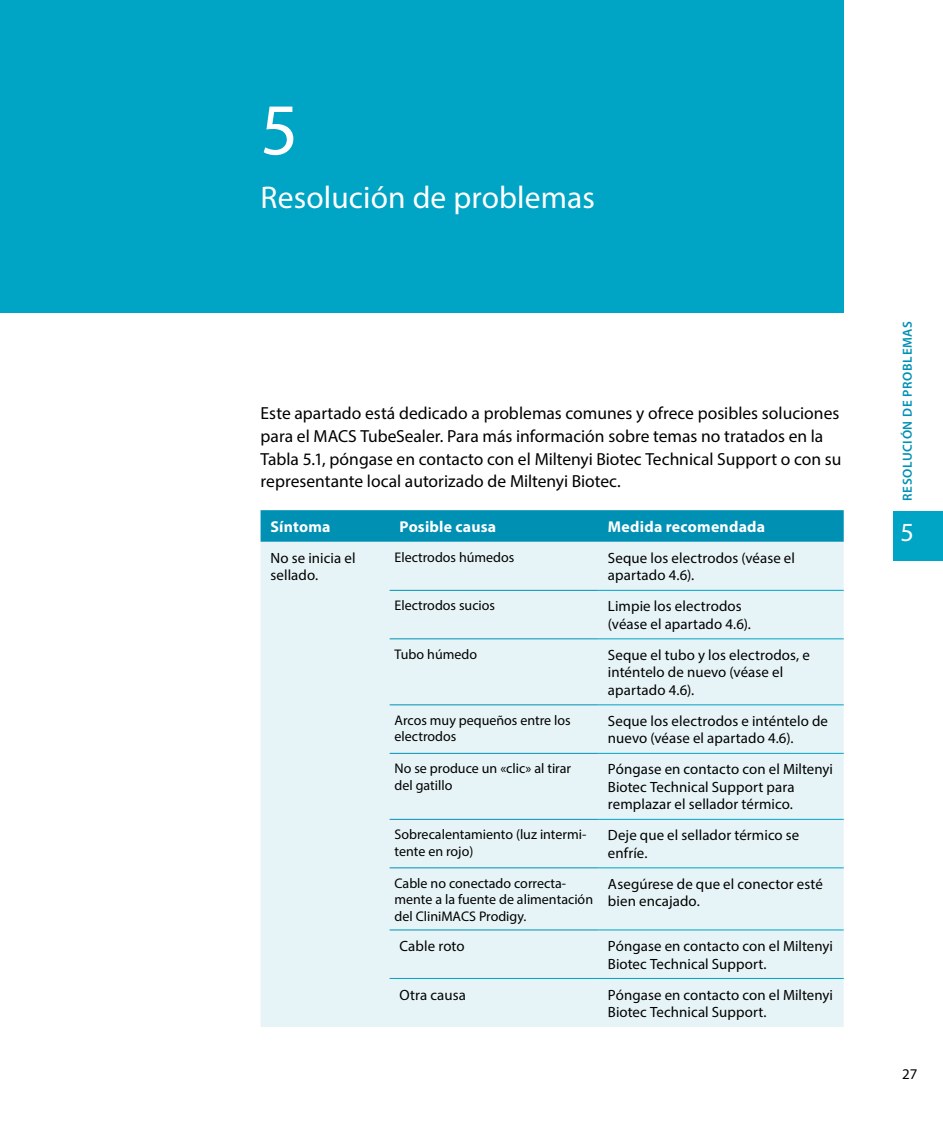
<style>
.page{position:relative;width:943px;height:1141px;background:#fff}
.page>*{position:absolute;margin:0;border:0;box-sizing:border-box;transform-origin:0 0}
.t1{font:73.5px "Myriad Pro";color:#fff}
.t2{font:31.5px "Myriad Pro";letter-spacing:.005em;color:#fff}
.t3{font:26.25px "Myriad Pro";color:#fff}
.t4{font:17.5px/22.8px "Myriad Pro";color:#000}
.t5{font:700 15.75px "Myriad Pro";letter-spacing:.015em;color:#fff}
.t6{font:14.88px/17.5px "Myriad Pro";letter-spacing:.01em;color:#000}
.t7{font:14px/16.6px "Myriad Pro";color:#000}
.t8{font:600 13.12px "Myriad Pro";letter-spacing:.05em;color:#0090b4}
</style>
<div class="page">
<div style="left:893px;top:511px;width:50px;height:50px;background:#00a4c4"></div>
<div style="left:0;top:0;width:843px;height:313px;background:#00a4c4"></div>
<div style="left:260px;top:510px;width:583px;height:32px;background:#0090b4"></div>
<div style="left:260px;top:542px;width:583px;height:485px;background:#e7f4f7"></div>
<hr style="left:598px;top:590px;width:245px;height:1px;background:#00a4c4">
<hr style="left:598px;top:638px;width:245px;height:1px;background:#00a4c4">
<hr style="left:598px;top:704px;width:245px;height:1px;background:#00a4c4">
<hr style="left:598px;top:753px;width:245px;height:1px;background:#00a4c4">
<hr style="left:598px;top:819px;width:245px;height:1px;background:#00a4c4">
<hr style="left:598px;top:867px;width:245px;height:1px;background:#00a4c4">
<hr style="left:598px;top:929px;width:245px;height:1px;background:#00a4c4">
<hr style="left:389px;top:978px;width:209px;height:1px;background:#00a4c4">
<hr style="left:598px;top:978px;width:245px;height:1px;background:#00a4c4">
<hr style="left:389px;top:590px;width:209px;height:1px;background:#0090b4">
<hr style="left:389px;top:638px;width:209px;height:1px;background:#0090b4">
<hr style="left:389px;top:704px;width:209px;height:1px;background:#0090b4">
<hr style="left:389px;top:753px;width:209px;height:1px;background:#0090b4">
<hr style="left:389px;top:819px;width:209px;height:1px;background:#0090b4">
<hr style="left:389px;top:867px;width:209px;height:1px;background:#0090b4">
<hr style="left:389px;top:929px;width:209px;height:1px;background:#0090b4">
<h1 class="t1" style="left:260px;top:84px;width:39px">5</h1>
<h2 class="t2" style="left:260px;top:178px;width:336px">Resolución de problemas</h2>
<p class="t4" style="left:260px;top:402px;width:582px">Este apartado está dedicado a problemas comunes y ofrece posibles soluciones para el MACS TubeSealer. Para más información sobre temas no tratados en la Tabla 5.1, póngase en contacto con el Miltenyi Biotec Technical Support o con su representante local autorizado de Miltenyi Biotec.</p>
<p class="t5" style="left:270px;top:516px;width:62px">Síntoma</p>
<p class="t5" style="left:399px;top:516px;width:98px">Posible causa</p>
<p class="t5" style="left:608px;top:516px;width:159px">Medida recomendada</p>
<p class="t6" style="left:270px;top:549px;width:86px">No se inicia el sellado.</p>
<p class="t7" style="left:394px;top:548px;width:121px">Electrodos húmedos</p>
<p class="t6" style="left:608px;top:549px;width:189px">Seque los electrodos (véase el apartado 4.6).</p>
<p class="t7" style="left:394px;top:597px;width:102px">Electrodos sucios</p>
<p class="t6" style="left:608px;top:597px;width:144px">Limpie los electrodos (véase el apartado 4.6).</p>
<p class="t7" style="left:394px;top:645px;width:84px">Tubo húmedo</p>
<p class="t6" style="left:608px;top:646px;width:203px">Seque el tubo y los electrodos, e inténtelo de nuevo (véase el apartado 4.6).</p>
<p class="t7" style="left:394px;top:711px;width:178px">Arcos muy pequeños entre los electrodos</p>
<p class="t6" style="left:608px;top:712px;width:221px">Seque los electrodos e inténtelo de nuevo (véase el apartado 4.6).</p>
<p class="t7" style="left:394px;top:760px;width:178px">No se produce un «clic» al tirar del gatillo</p>
<p class="t6" style="left:608px;top:760px;width:227px">Póngase en contacto con el Miltenyi<br>Biotec Technical Support para remplazar el sellador térmico.</p>
<p class="t7" style="left:394px;top:826px;width:193px">Sobrecalentamiento (luz intermi&shy;tente en rojo)</p>
<p class="t6" style="left:608px;top:826px;width:193px">Deje que el sellador térmico se enfríe.</p>
<p class="t7" style="left:394px;top:874px;width:200px">Cable no conectado correcta&shy;mente a la fuente de alimentación del CliniMACS Prodigy.</p>
<p class="t6" style="left:608px;top:875px;width:216px">Asegúrese de que el conector esté bien encajado.</p>
<p class="t6" style="left:399px;top:937px;width:67px">Cable roto</p>
<p class="t6" style="left:608px;top:937px;width:227px">Póngase en contacto con el Miltenyi<br>Biotec Technical Support.</p>
<p class="t6" style="left:399px;top:986px;width:68px">Otra causa</p>
<p class="t6" style="left:608px;top:986px;width:227px">Póngase en contacto con el Miltenyi<br>Biotec Technical Support.</p>
<p class="t8" style="left:899px;top:501px;width:182px;rotate:-90deg">RESOLUCIÓN DE PROBLEMAS</p>
<h3 class="t3" style="left:900px;top:516px;width:15px">5</h3>
<h3 class="t3" style="left:905px;top:530px;width:15px">3</h3>
<p class="t6" style="left:902px;top:1065px;width:17px">27</p>
</div>
